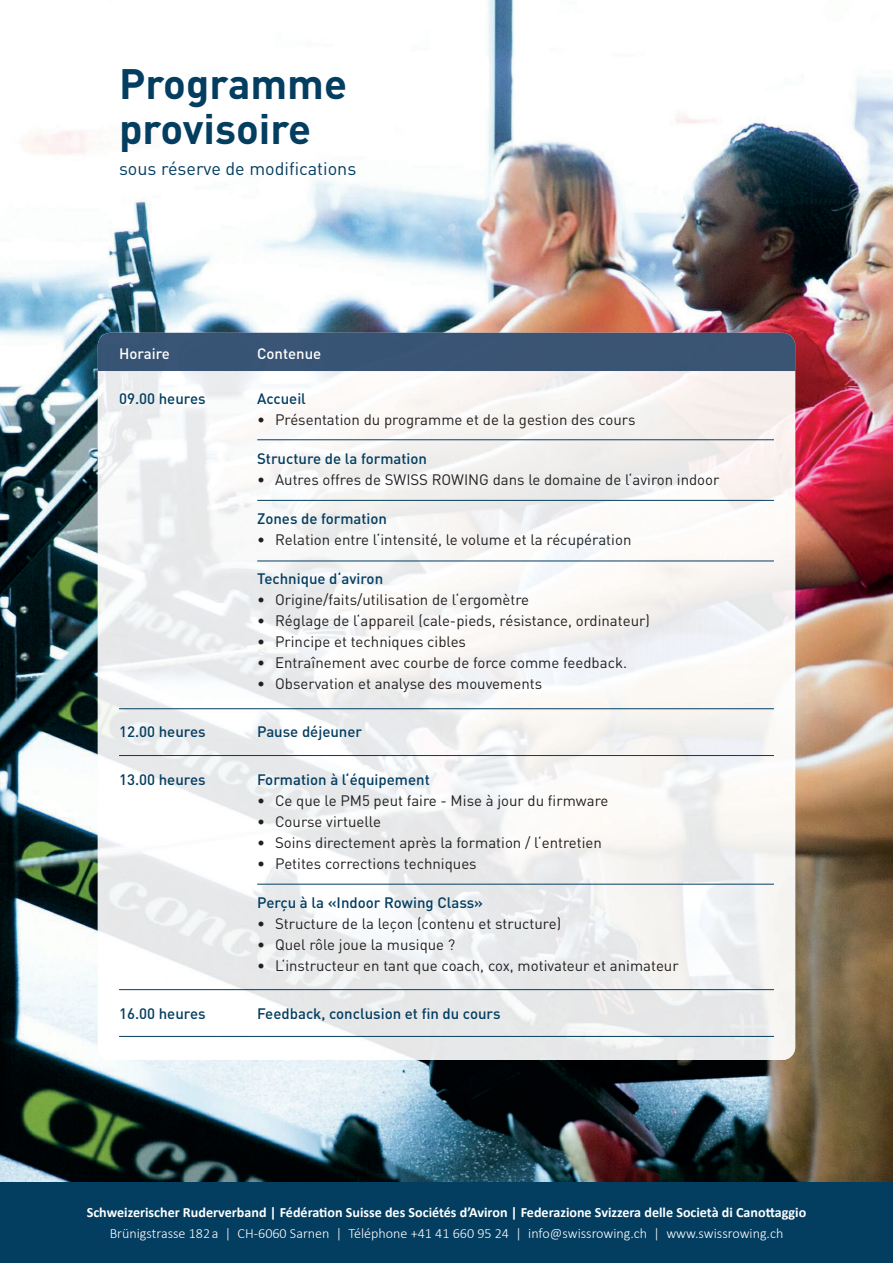
<style>
.page{position:relative;width:893px;height:1263px;background:#fff}
.page>*{position:absolute;margin:0;border:0;box-sizing:border-box;transform-origin:0 0}
.t1{font:700 42px/45px "DIN";color:#033d60}
.t2{font:18px "DIN";color:#033d60}
.t3{font:15px "DIN";color:#231f20}
.t4{font:500 15px "DIN";color:#033d60}
.t5{font:500 15px "DIN";color:#fff}
.t6{font:700 14.1px "Calibri";color:#fff}
.t7{font:300 14.1px "Calibri";color:#fff}
</style>
<div class="page">
<img style="left:0;top:0;width:893px;height:1182px">
<img style="left:98px;top:371px;width:590px;height:689px">
<img style="left:688px;top:371px;width:107px;height:689px">
<div style="left:98px;top:333px;width:697px;height:38px;background:#3a5474"></div>
<hr style="left:257px;top:439px;width:517px;height:1px;background:#033d60">
<hr style="left:257px;top:500px;width:517px;height:1px;background:#033d60">
<hr style="left:257px;top:561px;width:517px;height:1px;background:#033d60">
<hr style="left:119px;top:708px;width:655px;height:1px;background:#033d60">
<hr style="left:119px;top:755px;width:655px;height:1px;background:#033d60">
<hr style="left:257px;top:884px;width:517px;height:1px;background:#033d60">
<hr style="left:119px;top:989px;width:655px;height:1px;background:#033d60">
<hr style="left:119px;top:1036px;width:655px;height:1px;background:#033d60">
<div style="left:0;top:1182px;width:893px;height:81px;background:#033d60"></div>
<h1 class="t1" style="left:119px;top:59px;width:230px">Programme provisoire</h1>
<p class="t2" style="left:119px;top:157px;width:239px">sous réserve de modifications</p>
<p class="t5" style="left:119px;top:344px;width:52px">Horaire</p>
<p class="t5" style="left:257px;top:344px;width:66px">Contenue</p>
<p class="t4" style="left:119px;top:389px;width:88px">09.00 heures</p>
<p class="t4" style="left:257px;top:389px;width:50px">Accueil</p>
<p class="t3" style="left:257px;top:410px;width:380px">• Présentation du programme et de la gestion des cours</p>
<p class="t4" style="left:257px;top:449px;width:172px">Structure de la formation</p>
<p class="t3" style="left:257px;top:470px;width:464px">• Autres offres de SWISS ROWING dans le domaine de l‘aviron indoor</p>
<p class="t4" style="left:257px;top:509px;width:132px">Zones de formation</p>
<p class="t3" style="left:257px;top:530px;width:376px">• Relation entre l‘intensité, le volume et la récupération</p>
<p class="t4" style="left:257px;top:569px;width:128px">Technique d‘aviron</p>
<p class="t3" style="left:257px;top:590px;width:274px">• Origine/faits/utilisation de l‘ergomètre</p>
<p class="t3" style="left:257px;top:611px;width:394px">• Réglage de l‘appareil (cale-pieds, résistance, ordinateur)</p>
<p class="t3" style="left:257px;top:632px;width:210px">• Principe et techniques cibles</p>
<p class="t3" style="left:257px;top:653px;width:372px">• Entraînement avec courbe de force comme feedback.</p>
<p class="t3" style="left:257px;top:674px;width:287px">• Observation et analyse des mouvements</p>
<p class="t4" style="left:119px;top:722px;width:88px">12.00 heures</p>
<p class="t4" style="left:257px;top:722px;width:107px">Pause déjeuner</p>
<p class="t4" style="left:119px;top:770px;width:88px">13.00 heures</p>
<p class="t4" style="left:257px;top:770px;width:174px">Formation à l‘équipement</p>
<p class="t3" style="left:257px;top:791px;width:353px">• Ce que le PM5 peut faire - Mise à jour du firmware</p>
<p class="t3" style="left:257px;top:812px;width:125px">• Course virtuelle</p>
<p class="t3" style="left:257px;top:833px;width:346px">• Soins directement après la formation / l‘entretien</p>
<p class="t3" style="left:257px;top:854px;width:221px">• Petites corrections techniques</p>
<p class="t4" style="left:257px;top:893px;width:228px">Perçu à la «Indoor Rowing Class»</p>
<p class="t3" style="left:257px;top:914px;width:306px">• Structure de la leçon (contenu et structure)</p>
<p class="t3" style="left:257px;top:935px;width:200px">• Quel rôle joue la musique ?</p>
<p class="t3" style="left:257px;top:956px;width:423px">• L‘instructeur en tant que coach, cox, motivateur et animateur</p>
<p class="t4" style="left:119px;top:1004px;width:88px">16.00 heures</p>
<p class="t4" style="left:257px;top:1004px;width:245px">Feedback, conclusion et fin du cours</p>
<p class="t6" style="left:87px;top:1203px;width:721px">Schweizerischer Ruderverband | Fédération Suisse des Sociétés d’Aviron | Federazione Svizzera delle Società di Canottaggio</p>
<p class="t7" style="left:110px;top:1224px;width:675px">Brünigstrasse 182 a | CH-6060 Sarnen | Téléphone +41 41 660 95 24 | info@swissrowing.ch | www.swissrowing.ch</p>
</div>
